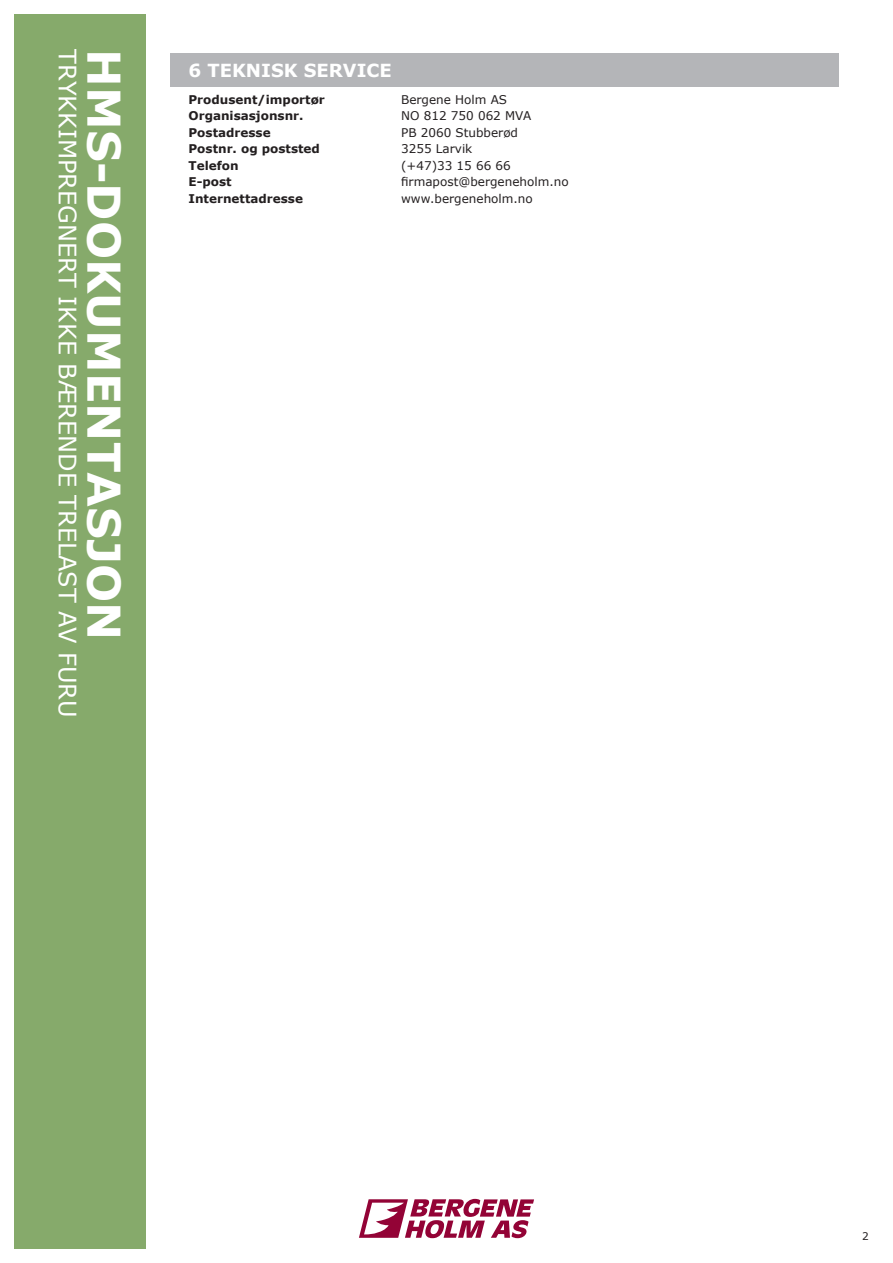
<style>
.page{position:relative;width:893px;height:1263px;background:#fff}
.page>*{position:absolute;margin:0;border:0;box-sizing:border-box;transform-origin:0 0}
.t1{font:700 45px "Verdana";color:#fff}
.t2{font:24px "Verdana";color:#fff}
.t3{font:700 18px "Verdana";color:#fff}
.t4{font:12px "Verdana";color:#231f20}
.t5{font:700 12px "Verdana";color:#231f20}
.t6{font:10.5px "Verdana";color:#231f20}
</style>
<div class="page">
<svg style="left:359px;top:1199px;width:175px;height:39px"></svg>
<div style="left:170px;top:54px;width:669px;height:33px;background:#b4b5b8"></div>
<div style="left:14px;top:14px;width:132px;height:1235px;background:#86aa6b"></div>
<p class="t2" style="left:83px;top:49px;width:669px;rotate:90deg">TRYKKIMPREGNERT IKKE BÆRENDE TRELAST AV FURU</p>
<p class="t1" style="left:133px;top:49px;width:593px;rotate:90deg">HMS-DOKUMENTASJON</p>
<p class="t3" style="left:189px;top:59px;width:200px">1 ARBE DSMILJØET</p>
<p class="t3" style="left:189px;top:59px;width:205px">6 TEKNISK SERVICE</p>
<p class="t5" style="left:189px;top:92px;width:138px">Produsent/importør</p>
<p class="t4" style="left:401px;top:92px;width:107px">Bergene Holm AS</p>
<p class="t5" style="left:189px;top:108px;width:117px">Organisasjonsnr.</p>
<p class="t4" style="left:401px;top:108px;width:132px">NO 812 750 062 MVA</p>
<p class="t5" style="left:189px;top:125px;width:84px">Postadresse</p>
<p class="t4" style="left:401px;top:125px;width:118px">PB 2060 Stubberød</p>
<p class="t5" style="left:189px;top:141px;width:133px">Postnr. og poststed</p>
<p class="t4" style="left:401px;top:141px;width:73px">3255 Larvik</p>
<p class="t5" style="left:189px;top:158px;width:52px">Telefon</p>
<p class="t4" style="left:401px;top:158px;width:111px">(+47)33 15 66 66</p>
<p class="t5" style="left:189px;top:174px;width:45px">E-post</p>
<p class="t4" style="left:401px;top:174px;width:169px">firmapost@bergeneholm.no</p>
<p class="t5" style="left:189px;top:191px;width:116px">Internettadresse</p>
<p class="t4" style="left:401px;top:191px;width:133px">www.bergeneholm.no</p>
<p class="t6" style="left:862px;top:1230px;width:8px">2</p>
</div>
